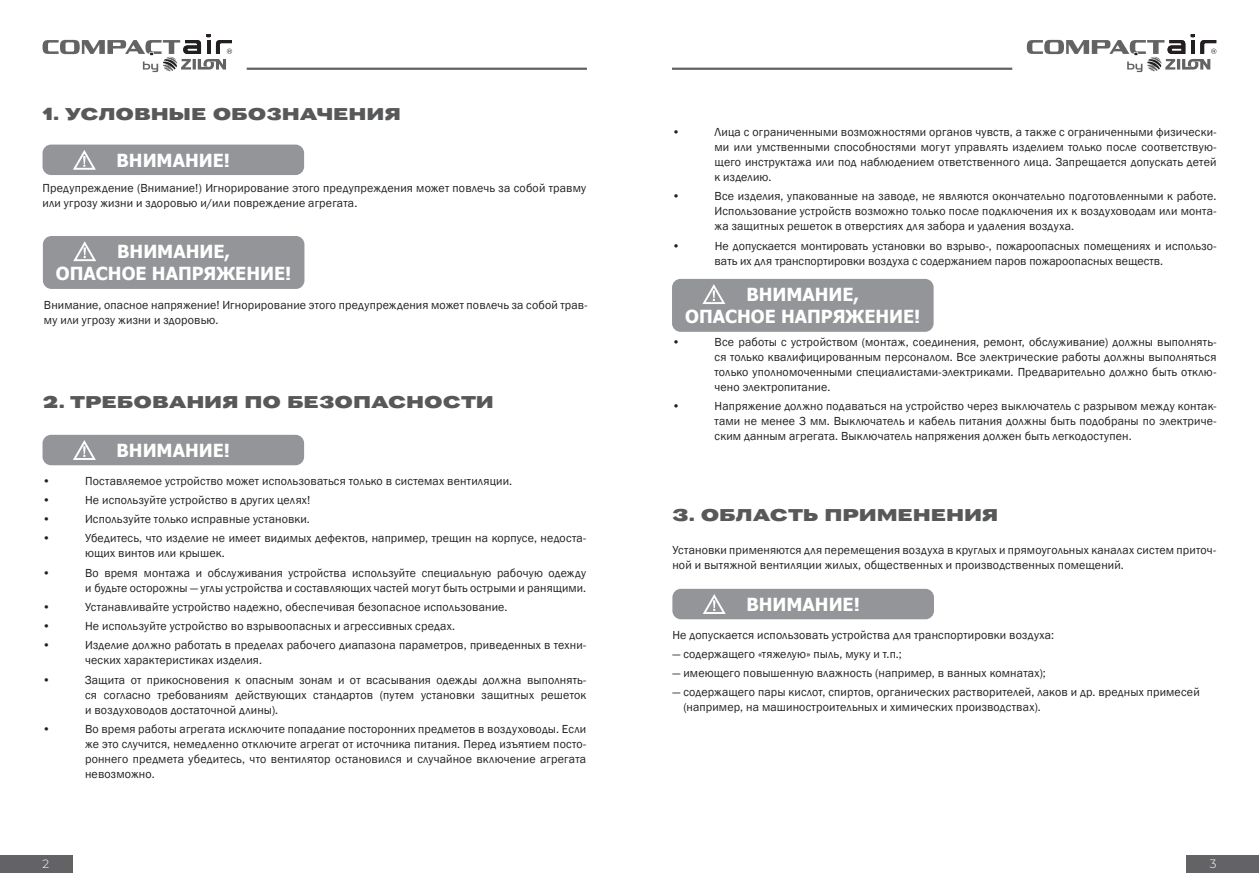
<style>
.page{position:relative;width:1259px;height:893px;background:#fff}
.page>*{position:absolute;margin:0;border:0;box-sizing:border-box;transform-origin:0 0}
.t1{font:700 18px/21.6px "Tahoma";color:#fff;text-align:center}
.ZAGOLOVKI{font:18px "Pravda";letter-spacing:-.01em;color:#57585a}
.body{font:12px/15px "Franklin Gothic";letter-spacing:.015em;color:#231f20}
.t2{font:300 12px "Montserrat";color:#fff}
</style>
<div class="page">
<div style="left:0;top:855px;width:72px;height:17px;background:#636366"></div>
<div style="left:1186px;top:855px;width:73px;height:17px;background:#636366"></div>
<svg style="left:43px;top:34px;width:189px;height:38px"></svg>
<svg style="left:1027px;top:34px;width:189px;height:38px"></svg>
<hr style="left:247px;top:68px;width:340px;height:2px;background:#636366">
<hr style="left:672px;top:68px;width:340px;height:2px;background:#636366">
<div style="left:43px;top:145px;width:261px;height:30px;background:#939598;border-radius:9px"></div>
<svg style="left:73px;top:150px;width:23px;height:20px"></svg>
<div style="left:43px;top:236px;width:261px;height:53px;background:#939598;border-radius:9px"></div>
<svg style="left:73px;top:241px;width:23px;height:21px"></svg>
<div style="left:43px;top:435px;width:261px;height:30px;background:#939598;border-radius:9px"></div>
<svg style="left:73px;top:440px;width:23px;height:20px"></svg>
<div style="left:672px;top:279px;width:261px;height:53px;background:#939598;border-radius:9px"></div>
<svg style="left:702px;top:284px;width:24px;height:20px"></svg>
<div style="left:672px;top:589px;width:262px;height:30px;background:#939598;border-radius:9px"></div>
<svg style="left:703px;top:594px;width:23px;height:20px"></svg>
<p class="ZAGOLOVKI" style="left:43px;top:105px;width:360px">1. УСЛОВНЫЕ ОБОЗНАЧЕНИЯ</p>
<p class="t1" style="left:117px;top:150px;width:115px">ВНИМАНИЕ!</p>
<p class="body" style="left:43px;top:181px;width:545px">Предупреждение (Внимание!) Игнорирование этого предупреждения может повлечь за собой травму или угрозу жизни и здоровью и/или повреждение агрегата.</p>
<p class="t1" style="left:56px;top:241px;width:237px">ВНИМАНИЕ,<br>ОПАСНОЕ НАПРЯЖЕНИЕ!</p>
<p class="body" style="left:44px;top:298px;width:545px">Внимание, опасное напряжение! Игнорирование этого предупреждения может повлечь за собой трав&shy;му или угрозу жизни и здоровью.</p>
<p class="ZAGOLOVKI" style="left:43px;top:393px;width:453px">2. ТРЕБОВАНИЯ ПО БЕЗОПАСНОСТИ</p>
<p class="t1" style="left:117px;top:440px;width:115px">ВНИМАНИЕ!</p>
<p class="body" style="left:43px;top:473px;width:10px">•</p>
<p class="body" style="left:85px;top:473px;width:428px">Поставляемое устройство может использоваться только в системах вентиляции.</p>
<p class="body" style="left:43px;top:492px;width:10px">•</p>
<p class="body" style="left:85px;top:492px;width:227px">Не используйте устройство в других целях!</p>
<p class="body" style="left:43px;top:512px;width:10px">•</p>
<p class="body" style="left:85px;top:512px;width:226px">Используйте только исправные установки.</p>
<p class="body" style="left:43px;top:531px;width:10px">•</p>
<p class="body" style="left:85px;top:531px;width:502px">Убедитесь, что изделие не имеет видимых дефектов, например, трещин на корпусе, недоста&shy;ющих винтов или крышек.</p>
<p class="body" style="left:43px;top:565px;width:9px">•</p>
<p class="body" style="left:85px;top:565px;width:502px">Во время монтажа и обслуживания устройства используйте специальную рабочую одежду и будьте осторожны — углы устройства и составляющих частей могут быть острыми и ранящими.</p>
<p class="body" style="left:43px;top:599px;width:10px">•</p>
<p class="body" style="left:85px;top:599px;width:424px">Устанавливайте устройство надежно, обеспечивая безопасное использование.</p>
<p class="body" style="left:43px;top:619px;width:10px">•</p>
<p class="body" style="left:85px;top:619px;width:372px">Не используйте устройство во взрывоопасных и агрессивных средах.</p>
<p class="body" style="left:43px;top:638px;width:10px">•</p>
<p class="body" style="left:85px;top:638px;width:502px">Изделие должно работать в пределах рабочего диапазона параметров, приведенных в техни&shy;ческих характеристиках изделия.</p>
<p class="body" style="left:43px;top:672px;width:10px">•</p>
<p class="body" style="left:85px;top:672px;width:502px;text-align:justify">Защита от прикосновения к опасным зонам и от всасывания одежды должна выполнять&shy;ся согласно требованиям действующих стандартов (путем установки защитных решеток и воздуховодов достаточной длины).</p>
<p class="body" style="left:43px;top:722px;width:10px">•</p>
<p class="body" style="left:85px;top:722px;width:502px;text-align:justify">Во время работы агрегата исключите попадание посторонних предметов в воздуховоды. Если же это случится, немедленно отключите агрегат от источника питания. Перед изъятием посто&shy;роннего предмета убедитесь, что вентилятор остановился и случайное включение агрегата невозможно.</p>
<p class="body" style="left:672px;top:125px;width:10px">•</p>
<p class="body" style="left:714px;top:125px;width:503px;text-align:justify">Лица с ограниченными возможностями органов чувств, а также с ограниченными физически&shy;ми или умственными способностями могут управлять изделием только после соответствую&shy;щего инструктажа или под наблюдением ответственного лица. Запрещается допускать детей к изделию.</p>
<p class="body" style="left:672px;top:189px;width:10px">•</p>
<p class="body" style="left:714px;top:189px;width:503px;text-align:justify">Все изделия, упакованные на заводе, не являются окончательно подготовленными к работе.<br>Использование устройств возможно только после подключения их к воздуховодам или монта&shy;жа защитных решеток в отверстиях для забора и удаления воздуха.</p>
<p class="body" style="left:672px;top:238px;width:10px">•</p>
<p class="body" style="left:714px;top:238px;width:503px">Не допускается монтировать установки во взрыво-, пожароопасных помещениях и использо&shy;вать их для транспортировки воздуха с содержанием паров пожароопасных веществ.</p>
<p class="t1" style="left:685px;top:284px;width:237px">ВНИМАНИЕ,<br>ОПАСНОЕ НАПРЯЖЕНИЕ!</p>
<p class="body" style="left:672px;top:335px;width:10px">•</p>
<p class="body" style="left:714px;top:335px;width:503px;text-align:justify">Все работы с устройством (монтаж, соединения, ремонт, обслуживание) должны выполнять&shy;ся только квалифицированным персоналом. Все электрические работы должны выполняться только уполномоченными специалистами-электриками. Предварительно должно быть отклю&shy;чено электропитание.</p>
<p class="body" style="left:672px;top:399px;width:10px">•</p>
<p class="body" style="left:714px;top:399px;width:503px;text-align:justify">Напряжение должно подаваться на устройство через выключатель с разрывом между контак&shy;тами не менее 3 мм. Выключатель и кабель питания должны быть подобраны по электриче&shy;ским данным агрегата. Выключатель напряжения должен быть легкодоступен.</p>
<p class="ZAGOLOVKI" style="left:672px;top:505px;width:328px">3. ОБЛАСТЬ ПРИМЕНЕНИЯ</p>
<p class="body" style="left:672px;top:542px;width:545px">Установки применяются для перемещения воздуха в круглых и прямоугольных каналах систем приточ&shy;ной и вытяжной вентиляции жилых, общественных и производственных помещений.</p>
<p class="t1" style="left:746px;top:594px;width:115px">ВНИМАНИЕ!</p>
<p class="body" style="left:672px;top:627px;width:383px">Не допускается использовать устройства для транспортировки воздуха:</p>
<p class="body" style="left:672px;top:646px;width:231px">— содержащего «тяжелую» пыль, муку и т.п.;</p>
<p class="body" style="left:672px;top:666px;width:375px">— имеющего повышенную влажность (например, в ванных комнатах);</p>
<p class="body" style="left:683px;top:685px;width:518px;text-indent:-11px">— содержащего пары кислот, спиртов, органических растворителей, лаков и др. вредных примесей (например, на машиностроительных и химических производствах).</p>
<p class="t2" style="left:43px;top:855px;width:8px">2</p>
<p class="t2" style="left:1209px;top:855px;width:8px">3</p>
</div>
